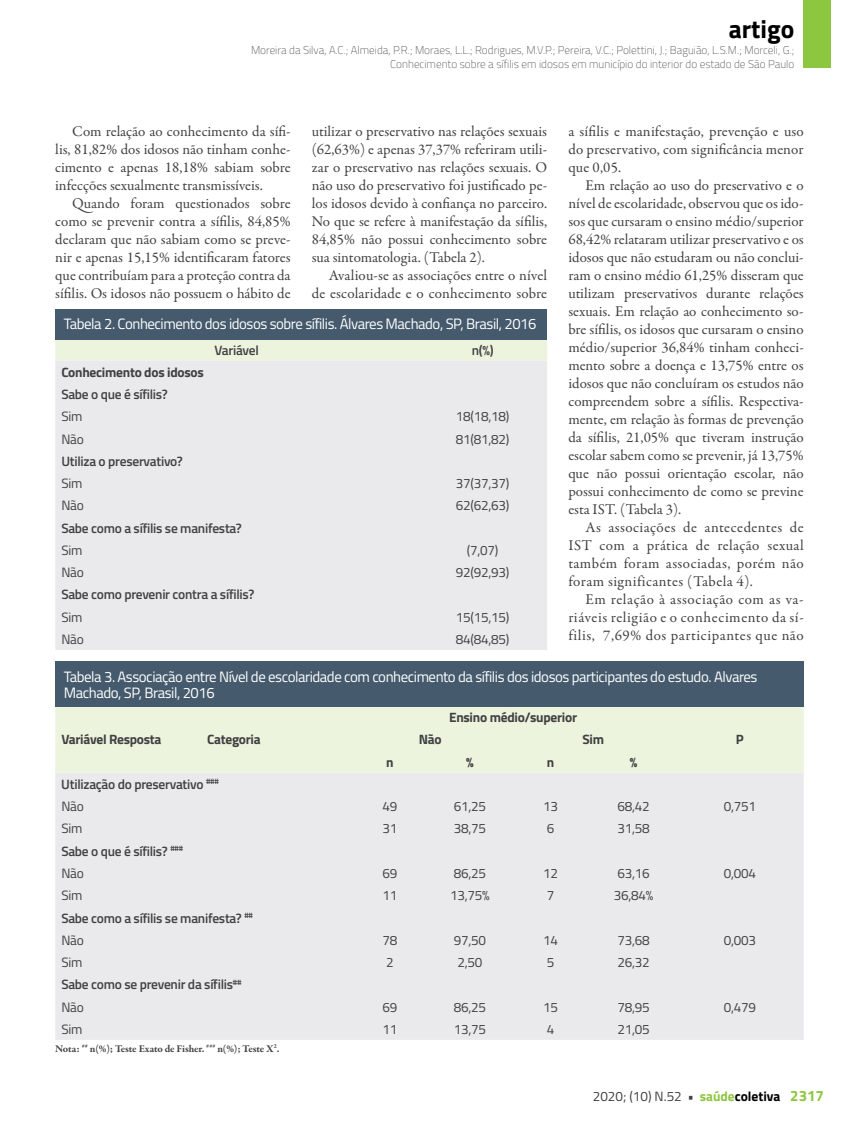
<style>
.page{position:relative;width:859px;height:1132px;background:#fff}
.page>*{position:absolute;margin:0;border:0;box-sizing:border-box;transform-origin:0 0}
.t1{font:700 25.5px "Titillium";color:#000}
.t2{font:15px/18px "Garamond Premr Pro";letter-spacing:.005em;color:#414042;text-align:justify}
.t3{font:15px/16.5px "Titillium";letter-spacing:-.03em;color:#fff}
.t4{font:13.5px "Titillium";letter-spacing:-.02em;color:#414042}
.t5{font:600 13.5px/22.2px "Titillium";letter-spacing:-.02em;color:#414042}
.t6{font:700 13.5px "Titillium";letter-spacing:-.02em;color:#414042}
.t7{font:100 11.25px/13.5px "Titillium";color:#414042;text-align:right}
.t8{font:700 10.5px "Garamond Premr Pro";letter-spacing:-.01em;color:#414042}
.s1{font-weight:400}
.s2{font-weight:700}
.s3{font-weight:700;color:#8dc63f}
.s4{font-weight:700;color:#000}
.s5{font-weight:700;font-size:15px;color:#8dc63f}
</style>
<div class="page">
<div style="left:804px;top:0;width:27px;height:68px;background:#8dc63f"></div>
<div style="left:55px;top:706px;width:749px;height:66px;background:#ecf4de"></div>
<div style="left:55px;top:772px;width:749px;height:267px;background:#eaeaec"></div>
<div style="left:55px;top:661px;width:749px;height:45px;background:#455a6c"></div>
<div style="left:55px;top:339px;width:492px;height:21px;background:#ecf4de"></div>
<div style="left:55px;top:360px;width:492px;height:289px;background:#eaeaec"></div>
<div style="left:55px;top:309px;width:492px;height:30px;background:#455a6c"></div>
<h1 class="t1" style="left:729px;top:10px;width:67px">artigo</h1>
<p class="t7" style="left:251px;top:43px;width:545px">Moreira da Silva, A.C.; Almeida, P.R.; Moraes, L.L.; Rodrigues, M.V.P.; Pereira, V.C.; Polettini, J.; Baguião, L.S.M.; Morceli, G.;<br>Conhecimento sobre a sífilis em idosos em município do interior do estado de São Paulo</p>
<p class="t2" style="left:55px;top:122px;width:237px;text-indent:17px">Com relação ao conhecimento da sífi&shy;lis, 81,82% dos idosos não tinham conhe&shy;cimento e apenas 18,18% sabiam sobre infecções sexualmente transmissíveis.</p>
<p class="t2" style="left:55px;top:194px;width:237px;text-indent:17px">Quando foram questionados sobre como se prevenir contra a sífilis, 84,85% declaram que não sabiam como se preve&shy;nir e apenas 15,15% identificaram fatores que contribuíam para a proteção contra da sífilis. Os idosos não possuem o hábito de</p>
<p class="t2" style="left:312px;top:122px;width:237px">utilizar o preservativo nas relações sexuais (62,63%) e apenas 37,37% referiram utili&shy;zar o preservativo nas relações sexuais. O não uso do preservativo foi justificado pe&shy;los idosos devido à confiança no parceiro.<br>No que se refere à manifestação da sífilis, 84,85% não possui conhecimento sobre sua sintomatologia. (Tabela 2).</p>
<p class="t2" style="left:312px;top:266px;width:237px;text-align:right">Avaliou-se as associações entre o nível de escolaridade e o conhecimento sobre</p>
<p class="t3" style="left:64px;top:315px;width:474px">Tabela 2. Conhecimento dos idosos sobre sífilis. Álvares Machado, SP, Brasil, 2016</p>
<p class="t5" style="left:215px;top:338px;width:46px">Variável</p>
<p class="t5" style="left:472px;top:338px;width:23px">n(%)</p>
<p class="t6" style="left:61px;top:361px;width:144px">Conhecimento dos idosos</p>
<p class="t5" style="left:61px;top:382px;width:108px">Sabe o que é sífilis?</p>
<p class="t4" style="left:61px;top:406px;width:23px">Sim</p>
<p class="t4" style="left:456px;top:406px;width:55px">18(18,18)</p>
<p class="t4" style="left:61px;top:429px;width:24px">Não</p>
<p class="t4" style="left:456px;top:429px;width:55px">81(81,82)</p>
<p class="t5" style="left:61px;top:449px;width:123px">Utiliza o preservativo?</p>
<p class="t4" style="left:61px;top:473px;width:23px">Sim</p>
<p class="t4" style="left:456px;top:473px;width:55px">37(37,37)</p>
<p class="t4" style="left:61px;top:495px;width:24px">Não</p>
<p class="t4" style="left:456px;top:495px;width:55px">62(62,63)</p>
<p class="t5" style="left:61px;top:516px;width:182px">Sabe como a sífilis se manifesta?</p>
<p class="t4" style="left:61px;top:540px;width:23px">Sim</p>
<p class="t4" style="left:467px;top:540px;width:33px">(7,07)</p>
<p class="t4" style="left:61px;top:562px;width:24px">Não</p>
<p class="t4" style="left:456px;top:562px;width:55px">92(92,93)</p>
<p class="t5" style="left:61px;top:582px;width:195px">Sabe como prevenir contra a sífilis?</p>
<p class="t4" style="left:61px;top:607px;width:23px">Sim</p>
<p class="t4" style="left:456px;top:607px;width:55px">15(15,15)</p>
<p class="t4" style="left:61px;top:629px;width:24px">Não</p>
<p class="t4" style="left:456px;top:629px;width:55px">84(84,85)</p>
<p class="t2" style="left:568px;top:122px;width:237px">a sífilis e manifestação, prevenção e uso do preservativo, com significância menor que 0,05.</p>
<p class="t2" style="left:568px;top:176px;width:237px;text-indent:17px">Em relação ao uso do preservativo e o nível de escolaridade, observou que os ido&shy;sos que cursaram o ensino médio/superior 68,42% relataram utilizar preservativo e os idosos que não estudaram ou não conclui&shy;ram o ensino médio 61,25% disseram que utilizam preservativos durante relações sexuais. Em relação ao conhecimento so&shy;bre sífilis, os idosos que cursaram o ensino médio/superior 36,84% tinham conheci&shy;mento sobre a doença e 13,75% entre os idosos que não concluíram os estudos não compreendem sobre a sífilis. Respectiva&shy;mente, em relação às formas de prevenção da sífilis, 21,05% que tiveram instrução escolar sabem como se prevenir, já 13,75% que não possui orientação escolar, não possui conhecimento de como se previne esta IST. (Tabela 3).</p>
<p class="t2" style="left:568px;top:518px;width:237px;text-indent:17px">As associações de antecedentes de IST com a prática de relação sexual também foram associadas, porém não foram significantes (Tabela 4).</p>
<p class="t2" style="left:568px;top:590px;width:237px;text-indent:17px">Em relação à associação com as va&shy;riáveis religião e o conhecimento da sí&shy;filis, 7,69% dos participantes que não</p>
<p class="t3" style="left:64px;top:667px;width:695px">Tabela 3. Associação entre Nível de escolaridade com conhecimento da sífilis dos idosos participantes do estudo. Alvares<br>Machado, SP, Brasil, 2016</p>
<p class="t6" style="left:61px;top:729px;width:102px">Variável Resposta</p>
<p class="t6" style="left:207px;top:729px;width:55px">Categoria</p>
<p class="t5" style="left:61px;top:772px;width:159px">Utilização do preservativo <sup>###<br></sup><span class="s1">Não</span></p>
<p class="t6" style="left:449px;top:706px;width:129px">Ensino médio/superior</p>
<p class="t6" style="left:419px;top:729px;width:24px">Não</p>
<p class="t6" style="left:582px;top:729px;width:23px">Sim</p>
<p class="t6" style="left:736px;top:729px;width:9px">P</p>
<p class="t6" style="left:386px;top:751px;width:9px">n</p>
<p class="t6" style="left:466px;top:751px;width:9px">%</p>
<p class="t6" style="left:547px;top:751px;width:9px">n</p>
<p class="t6" style="left:630px;top:751px;width:9px">%</p>
<p class="t4" style="left:382px;top:796px;width:16px">49</p>
<p class="t4" style="left:454px;top:796px;width:34px">61,25</p>
<p class="t4" style="left:543px;top:796px;width:16px">13</p>
<p class="t4" style="left:617px;top:796px;width:34px">68,42</p>
<p class="t4" style="left:724px;top:796px;width:34px">0,751</p>
<p class="t4" style="left:61px;top:818px;width:23px">Sim</p>
<p class="t4" style="left:382px;top:818px;width:16px">31</p>
<p class="t4" style="left:454px;top:818px;width:34px">38,75</p>
<p class="t4" style="left:547px;top:818px;width:9px">6</p>
<p class="t4" style="left:617px;top:818px;width:34px">31,58</p>
<p class="t5" style="left:61px;top:838px;width:123px">Sabe o que é sífilis? <sup>###<br></sup><span class="s1">Não</span></p>
<p class="t4" style="left:382px;top:863px;width:16px">69</p>
<p class="t4" style="left:454px;top:863px;width:34px">86,25</p>
<p class="t4" style="left:543px;top:863px;width:16px">12</p>
<p class="t4" style="left:617px;top:863px;width:34px">63,16</p>
<p class="t4" style="left:724px;top:863px;width:34px">0,004</p>
<p class="t4" style="left:61px;top:885px;width:23px">Sim</p>
<p class="t4" style="left:382px;top:885px;width:16px">11</p>
<p class="t4" style="left:450px;top:885px;width:41px">13,75%</p>
<p class="t4" style="left:547px;top:885px;width:9px">7</p>
<p class="t4" style="left:614px;top:885px;width:41px">36,84%</p>
<p class="t5" style="left:61px;top:905px;width:193px">Sabe como a sífilis se manifesta? <sup>##<br></sup><span class="s1">Não</span></p>
<p class="t4" style="left:382px;top:929px;width:16px">78</p>
<p class="t4" style="left:454px;top:929px;width:34px">97,50</p>
<p class="t4" style="left:543px;top:929px;width:16px">14</p>
<p class="t4" style="left:617px;top:929px;width:34px">73,68</p>
<p class="t4" style="left:724px;top:929px;width:34px">0,003</p>
<p class="t4" style="left:61px;top:952px;width:23px">Sim</p>
<p class="t4" style="left:386px;top:952px;width:9px">2</p>
<p class="t4" style="left:457px;top:952px;width:26px">2,50</p>
<p class="t4" style="left:547px;top:952px;width:9px">5</p>
<p class="t4" style="left:617px;top:952px;width:34px">26,32</p>
<p class="t5" style="left:61px;top:972px;width:182px">Sabe como se prevenir da sífilis<sup>##<br></sup><span class="s1">Não</span></p>
<p class="t4" style="left:382px;top:996px;width:16px">69</p>
<p class="t4" style="left:454px;top:996px;width:34px">86,25</p>
<p class="t4" style="left:543px;top:996px;width:16px">15</p>
<p class="t4" style="left:617px;top:996px;width:34px">78,95</p>
<p class="t4" style="left:724px;top:996px;width:34px">0,479</p>
<p class="t4" style="left:61px;top:1018px;width:23px">Sim</p>
<p class="t4" style="left:382px;top:1018px;width:16px">11</p>
<p class="t4" style="left:454px;top:1018px;width:34px">13,75</p>
<p class="t4" style="left:547px;top:1018px;width:9px">4</p>
<p class="t4" style="left:617px;top:1018px;width:34px">21,05</p>
<p class="t8" style="left:55px;top:1041px;width:226px">Nota: <sup>##</sup> n(%); Teste Exato de Fisher. <sup>###</sup> n(%); Teste X<sup>2</sup>.</p>
<p class="t4" style="left:593px;top:1086px;width:233px">2020; (10) N.52 <span class="s2">•</span> <span class="s3">saúde</span><span class="s4">coletiva</span> <span class="s5">2317</span></p>
</div>
